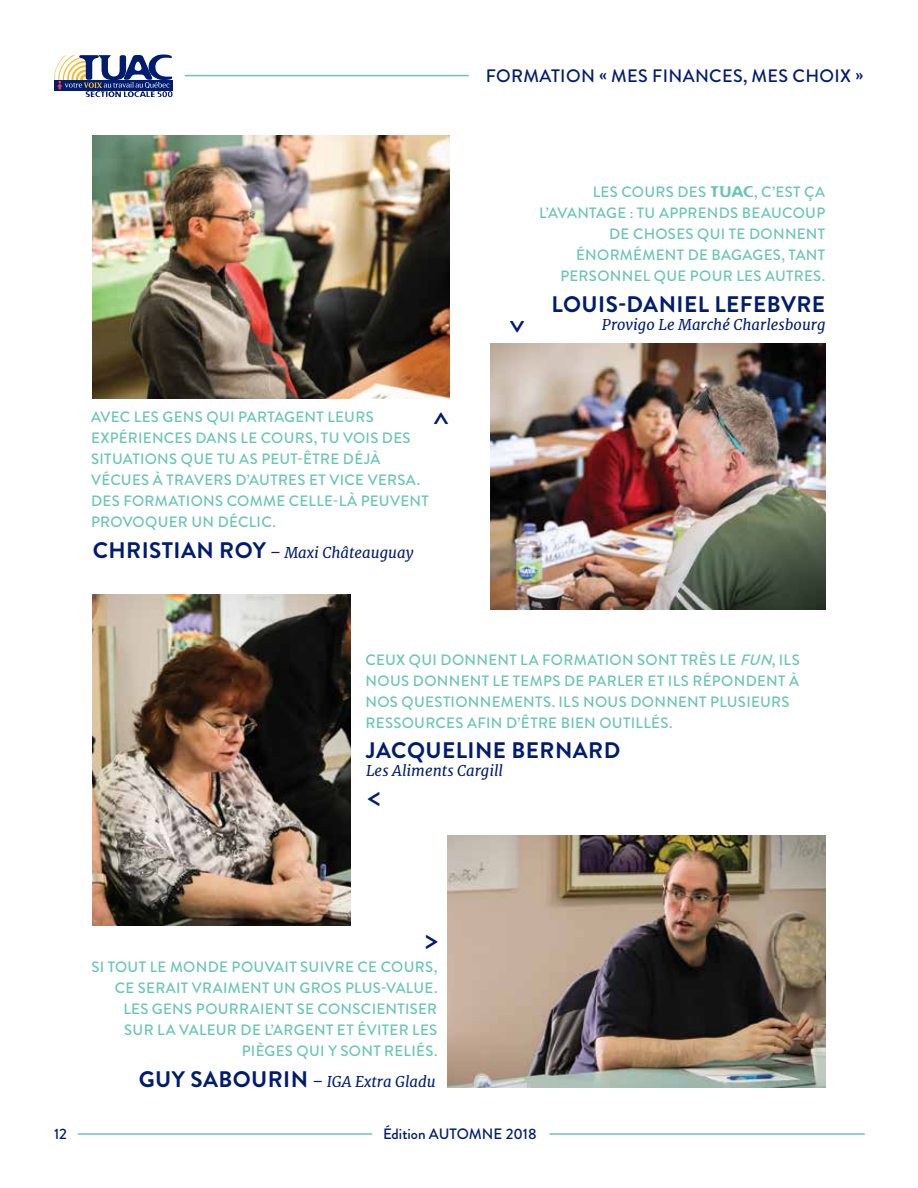
<style>
.page{position:relative;width:918px;height:1188px;background:#fff}
.page>*{position:absolute;margin:0;border:0;box-sizing:border-box;transform-origin:0 0}
.t1{font:500 30px "Brandon Grotesque";color:#001c71}
.t2{font:700 22.5px "Brandon Grotesque";letter-spacing:.02em;color:#001c71}
.t3{font:500 18px "Brandon Grotesque";letter-spacing:.02em;color:#001c71}
.t4{font:500 15px/21px "Brandon Grotesque";letter-spacing:.02em;color:#69c6b4;text-align:right}
.t5{font:italic 15px "Merriweather";color:#001c71}
.t6{font:500 15px "Brandon Grotesque";color:#001c71}
.s1{font-family:"Brandon Grotesque";font-weight:700;font-style:normal;font-size:22.5px}
.s2{font-family:"Flexure";font-weight:400}
.s3{font-style:italic}
</style>
<div class="page">
<hr style="left:185px;top:75px;width:284px;height:1px;background:#69c6b4">
<svg style="left:54px;top:54px;width:119px;height:43px"></svg>
<hr style="left:549px;top:1133px;width:316px;height:2px;background:#69c6b4">
<hr style="left:78px;top:1133px;width:294px;height:2px;background:#69c6b4">
<img style="left:490px;top:343px;width:335px;height:267px">
<img style="left:93px;top:594px;width:258px;height:332px">
<img style="left:448px;top:836px;width:377px;height:251px">
<img style="left:93px;top:135px;width:357px;height:264px">
<p class="t3" style="left:486px;top:64px;width:379px">FORMATION « MES FINANCES, MES CHOIX »</p>
<p class="t4" style="left:91px;top:406px;width:339px;text-align:left">AVEC LES GENS QUI PARTAGENT LEURS EXPÉRIENCES DANS LE COURS, TU VOIS DES SITUATIONS QUE TU AS PEUT-ÊTRE DÉJÀ VÉCUES À TRAVERS D’AUTRES ET VICE VERSA.<br>DES FORMATIONS COMME CELLE-LÀ PEUVENT PROVOQUER UN DÉCLIC.</p>
<h1 class="t1" style="left:465px;top:412px;width:15px;rotate:90deg">&lt;</h1>
<p class="t5" style="left:93px;top:543px;width:322px"><span class="s1">CHRISTIAN ROY</span> – Maxi Châteauguay</p>
<h1 class="t1" style="left:493px;top:333px;width:15px;rotate:-90deg">&lt;</h1>
<p class="t4" style="left:539px;top:181px;width:288px">LES COURS DES <span class="s2">TUAC</span>, C’EST ÇA<br>L’AVANTAGE : TU APPRENDS BEAUCOUP<br>DE CHOSES QUI TE DONNENT<br>ÉNORMÉMENT DE BAGAGES, TANT<br>PERSONNEL QUE POUR LES AUTRES.</p>
<h2 class="t2" style="left:551px;top:288px;width:275px">LOUIS-DANIEL LEFEBVRE</h2>
<p class="t5" style="left:602px;top:315px;width:225px">Provigo Le Marché Charlesbourg</p>
<p class="t4" style="left:366px;top:650px;width:436px;text-align:left">CEUX QUI DONNENT LA FORMATION SONT TRÈS LE <span class="s3">FUN</span>, ILS NOUS DONNENT LE TEMPS DE PARLER ET ILS RÉPONDENT À NOS QUESTIONNEMENTS. ILS NOUS DONNENT PLUSIEURS RESSOURCES AFIN D’ÊTRE BIEN OUTILLÉS.</p>
<h2 class="t2" style="left:366px;top:734px;width:256px">JACQUELINE BERNARD</h2>
<p class="t5" style="left:366px;top:761px;width:139px">Les Aliments Cargill</p>
<h1 class="t1" style="left:367px;top:775px;width:15px">&lt;</h1>
<h1 class="t1" style="left:438px;top:966px;width:15px;rotate:-180deg">&lt;</h1>
<p class="t4" style="left:91px;top:956px;width:348px">SI TOUT LE MONDE POUVAIT SUIVRE CE COURS, CE SERAIT VRAIMENT UN GROS PLUS-VALUE.<br>LES GENS POURRAIENT SE CONSCIENTISER SUR LA VALEUR DE L’ARGENT ET ÉVITER LES PIÈGES QUI Y SONT RELIÉS.</p>
<p class="t5" style="left:139px;top:1073px;width:298px"><span class="s1">GUY SABOURIN</span> – IGA Extra Gladu</p>
<p class="t6" style="left:54px;top:1124px;width:14px">12</p>
<p class="t6" style="left:383px;top:1124px;width:155px">Édition AUTOMNE 2018</p>
</div>
